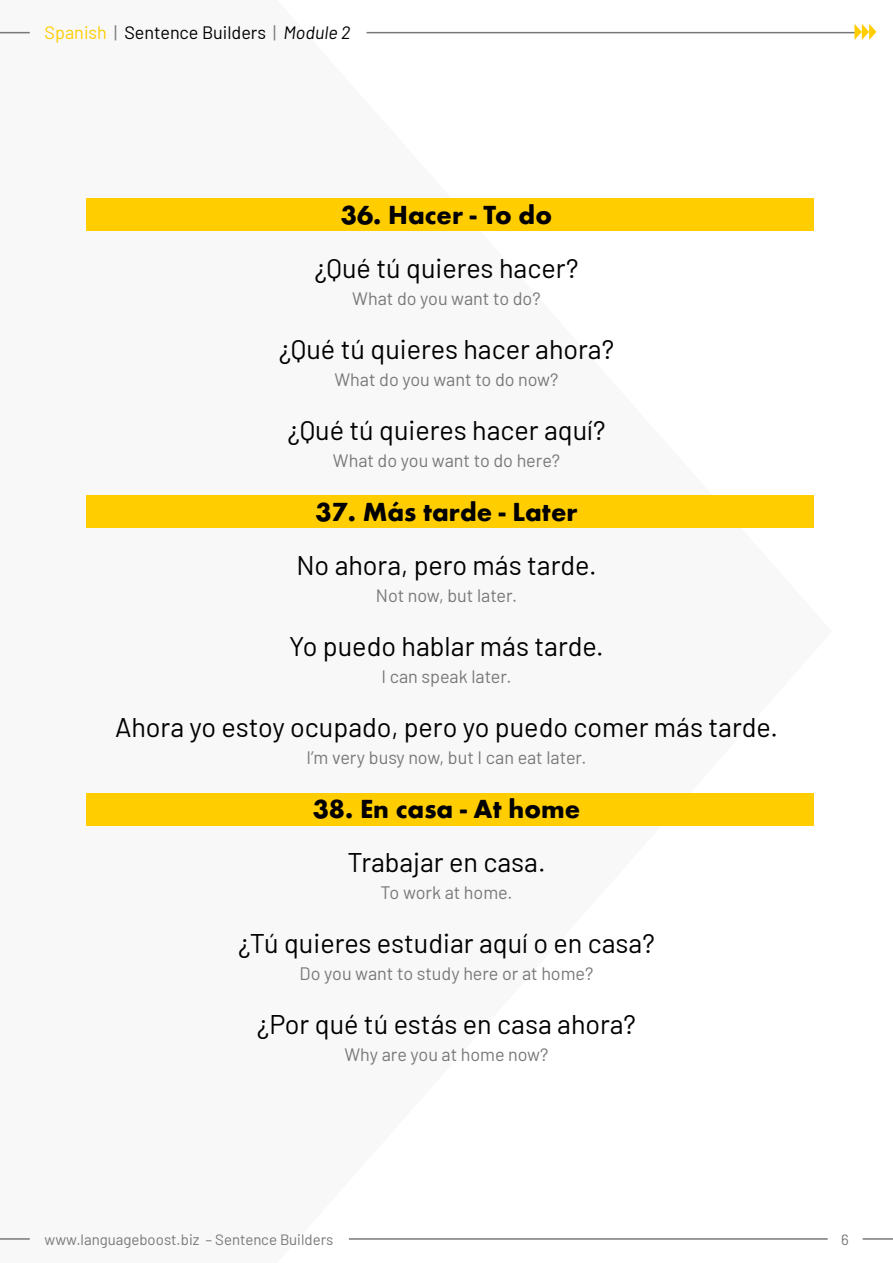
<style>
.page{position:relative;width:893px;height:1263px;background:#fff}
.page>*{position:absolute;margin:0;border:0;box-sizing:border-box;transform-origin:0 0}
.t1{font:27px "Barlow";color:#000}
.t2{font:700 27px "Futura Round";color:#000}
.t3{font:18px "Barlow";color:#787878}
.t4{font:18px "Barlow";color:#000}
.t5{font:15px "Barlow";color:#787878}
.s1{color:#ffcd00}
.s2{color:#787878}
.s3{font-style:italic}
</style>
<div class="page">
<hr style="left:0;top:32px;width:30px;height:1px;background:#787878">
<hr style="left:0;top:1238px;width:30px;height:2px;background:#787878">
<hr style="left:367px;top:32px;width:488px;height:1px;background:#787878">
<hr style="left:863px;top:1238px;width:30px;height:2px;background:#787878">
<hr style="left:349px;top:1238px;width:479px;height:2px;background:#787878">
<svg style="left:854px;top:24px;width:22px;height:16px"></svg>
<div style="left:86px;top:198px;width:728px;height:33px;background:#ffcd00"></div>
<div style="left:86px;top:495px;width:728px;height:33px;background:#ffcd00"></div>
<div style="left:86px;top:793px;width:728px;height:32px;background:#ffcd00"></div>
<p class="t4" style="left:45px;top:20px;width:307px"><span class="s1">Spanish</span> <span class="s2">|</span> Sentence Builders <span class="s2">|</span> <span class="s3">Module 2</span></p>
<p class="t2" style="left:341px;top:194px;width:213px">36. Hacer - To do</p>
<p class="t1" style="left:314px;top:249px;width:266px">¿Qué tú quieres hacer?</p>
<p class="t3" style="left:352px;top:285px;width:190px">What do you want to do?</p>
<p class="t1" style="left:279px;top:330px;width:337px">¿Qué tú quieres hacer ahora?</p>
<p class="t3" style="left:334px;top:366px;width:226px">What do you want to do now?</p>
<p class="t1" style="left:288px;top:411px;width:319px">¿Qué tú quieres hacer aquí?</p>
<p class="t3" style="left:333px;top:447px;width:229px">What do you want to do here?</p>
<p class="t2" style="left:315px;top:491px;width:264px">37. Más tarde - Later</p>
<p class="t1" style="left:296px;top:546px;width:302px">No ahora, pero más tarde.</p>
<p class="t3" style="left:376px;top:582px;width:143px">Not now, but later.</p>
<p class="t1" style="left:289px;top:627px;width:316px">Yo puedo hablar más tarde.</p>
<p class="t3" style="left:381px;top:663px;width:131px">I can speak later.</p>
<p class="t1" style="left:115px;top:708px;width:664px">Ahora yo estoy ocupado, pero yo puedo comer más tarde.</p>
<p class="t3" style="left:306px;top:744px;width:282px">I’m very busy now, but I can eat later.</p>
<p class="t2" style="left:313px;top:788px;width:269px">38. En casa - At home</p>
<p class="t1" style="left:347px;top:843px;width:200px">Trabajar en casa.</p>
<p class="t3" style="left:381px;top:879px;width:133px">To work at home.</p>
<p class="t1" style="left:238px;top:924px;width:418px">¿Tú quieres estudiar aquí o en casa?</p>
<p class="t3" style="left:300px;top:960px;width:295px">Do you want to study here or at home?</p>
<p class="t1" style="left:257px;top:1005px;width:381px">¿Por qué tú estás en casa ahora?</p>
<p class="t3" style="left:344px;top:1041px;width:206px">Why are you at home now?</p>
<p class="t5" style="left:45px;top:1229px;width:290px">www.languageboost.biz – Sentence Builders</p>
<p class="t5" style="left:841px;top:1229px;width:9px">6</p>
</div>
